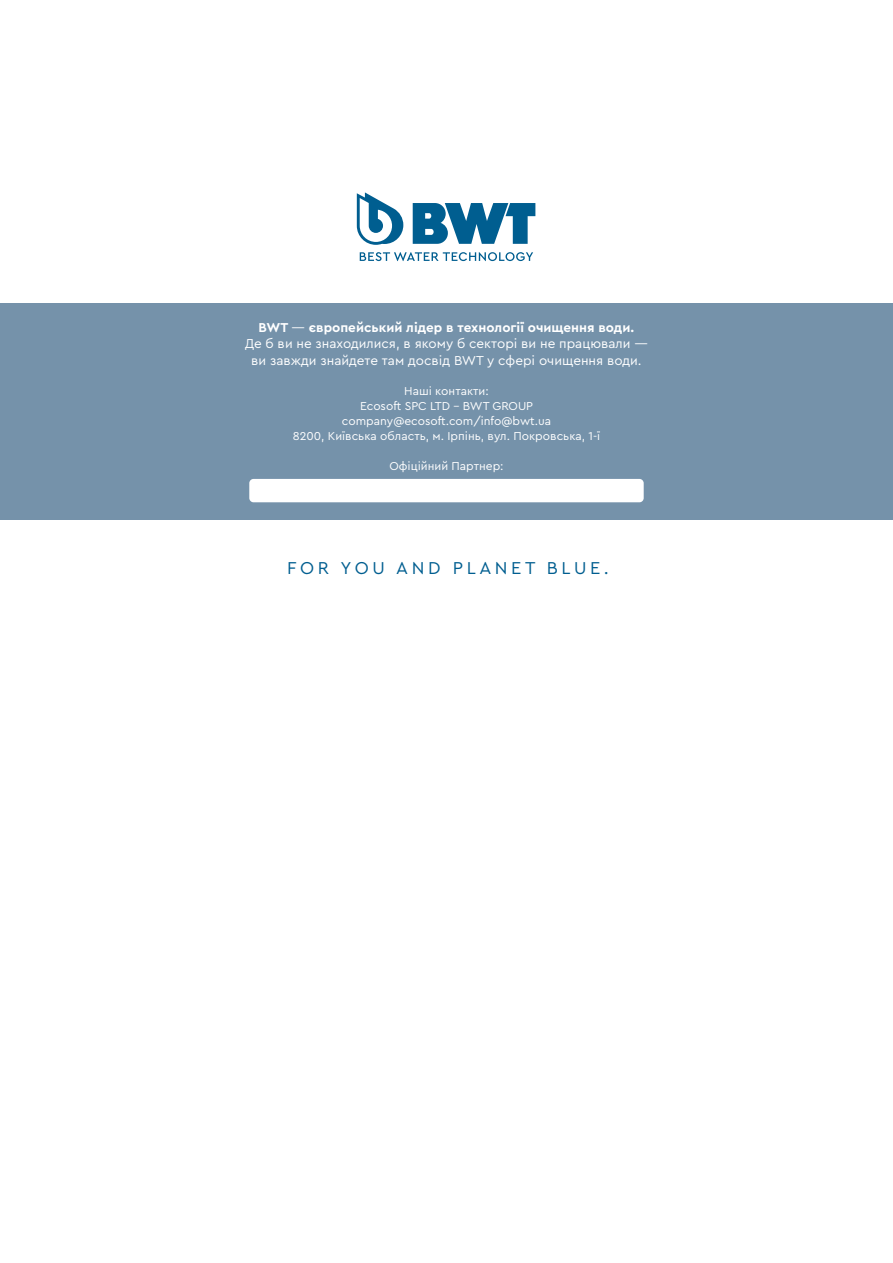
<style>
.page{position:relative;width:893px;height:1263px;background:#fff}
.page>*{position:absolute;margin:0;border:0;box-sizing:border-box;transform-origin:0 0}
.t1{font:18px "Cera Pro";letter-spacing:.2em;color:#005e90}
.t2{font:13.5px/16.5px "Cera Pro";color:#fff;text-align:center}
.t3{font:12px/15px "Cera Pro";color:#fff;text-align:center}
.s1{font-weight:700}
</style>
<div class="page">
<div style="left:0;top:303px;width:893px;height:216px;background:#7592aa"></div>
<svg style="left:360px;top:252px;width:173px;height:9px"></svg>
<svg style="left:413px;top:203px;width:122px;height:41px"></svg>
<svg style="left:357px;top:192px;width:46px;height:53px"></svg>
<div style="left:249px;top:479px;width:395px;height:23px;background:#fff;border-radius:4px"></div>
<p class="t2" style="left:245px;top:318px;width:404px"><span class="s1">BWT</span> — <span class="s1">європейський лідер в технології очищення води.<br></span>Де б ви не знаходилися, в якому б секторі ви не працювали — ви завжди знайдете там досвід BWT у сфері очищення води.</p>
<p class="t3" style="left:293px;top:383px;width:309px">Наші контакти:<br>Ecosoft SPC LTD – BWT GROUP company@ecosoft.com/info@bwt.ua<br>8200, Київська область, м. Ірпінь, вул. Покровська, 1-ї</p>
<p class="t3" style="left:389px;top:458px;width:116px">Офіційний Партнер:</p>
<h1 class="t1" style="left:287px;top:555px;width:323px">FOR YOU AND PLANET BLUE.</h1>
</div>
